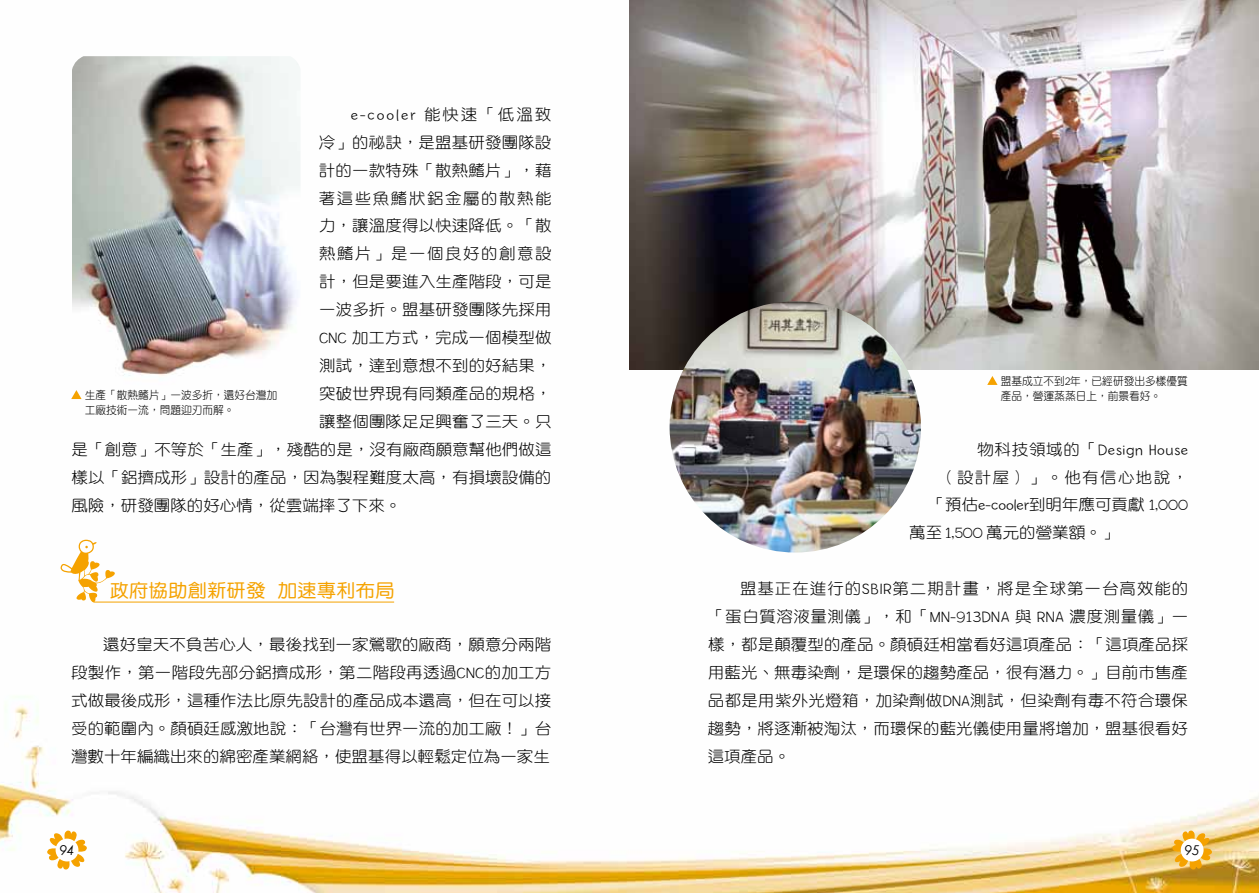
<style>
.page{position:relative;width:1259px;height:893px;background:#fff}
.page>*{position:absolute;margin:0;border:0;box-sizing:border-box;transform-origin:0 0}
.t1{font:18.6px "DF Yuan Std W5";color:#f5a200;scale:1.05 1}
.t2{font:15.6px/27.9px "DF Yuan Std W3";letter-spacing:.005em;color:#000;text-align:justify;scale:1.05 1}
.t3{font:300 15.6px "Billy";letter-spacing:.045em;color:#000;scale:1.05 1}
.t4{font:15.6px "DF Yuan Std W3";letter-spacing:.09em;color:#000;scale:1.05 1}
.t5{font:300 15.6px "Billy";color:#000;scale:1.05 1}
.t6{font:15.6px "DF Yuan Std W3";letter-spacing:.085em;color:#000;scale:1.05 1}
.t7{font:italic 13.5px "Century Gothic";color:#000}
.t8{font:11.25px/15px "DF Yuan Std W3";color:#000;scale:.95 1}
.s1{font-family:"DF Yuan Std W3";font-weight:400}
.s2{font-family:"Billy";font-weight:300}
</style>
<div class="page">
<img style="left:0;top:380px;width:1259px;height:513px">
<img style="left:629px;top:0;width:630px;height:370px">
<img style="left:72px;top:56px;width:228px;height:331px">
<img style="left:669px;top:301px;width:252px;height:251px;border-radius:126px">
<svg style="left:61px;top:540px;width:54px;height:62px"></svg>
<hr style="left:94px;top:602px;width:300px;height:1px;background:#f5a200">
<svg style="left:71px;top:390px;width:11px;height:9px"></svg>
<svg style="left:987px;top:376px;width:10px;height:9px"></svg>
<svg style="left:47px;top:830px;width:40px;height:40px"></svg>
<div style="left:56px;top:839px;width:22px;height:22px;background:#fff;border-radius:50%"></div>
<svg style="left:1172px;top:830px;width:40px;height:40px"></svg>
<div style="left:1180px;top:839px;width:23px;height:22px;background:#fff;border-radius:50%"></div>
<p class="t3" style="left:351px;top:106px;width:193px">e-cooler <span class="s1">能快速「低溫致</span></p>
<p class="t2" style="left:319px;top:128px;width:223px">冷」的祕訣，是盟基研發團隊設</p>
<p class="t2" style="left:319px;top:156px;width:223px">計的一款特殊「散熱鰭片」，藉</p>
<p class="t4" style="left:319px;top:190px;width:223px">著這些魚鰭狀鋁金屬的散熱能</p>
<p class="t2" style="left:319px;top:212px;width:223px">力，讓溫度得以快速降低。「散</p>
<p class="t4" style="left:319px;top:245px;width:223px">熱鰭片」是一個良好的創意設</p>
<p class="t2" style="left:319px;top:267px;width:223px">計，但是要進入生產階段，可是</p>
<p class="t2" style="left:319px;top:295px;width:223px">一波多折。盟基研發團隊先採用</p>
<p class="t2" style="left:319px;top:323px;width:223px"><span class="s2">CNC</span> 加工方式，完成一個模型做</p>
<p class="t2" style="left:319px;top:351px;width:223px">測試，達到意想不到的好結果，</p>
<p class="t2" style="left:319px;top:379px;width:223px">突破世界現有同類產品的規格，</p>
<p class="t2" style="left:319px;top:407px;width:223px">讓整個團隊足足興奮了三天。只</p>
<p class="t2" style="left:72px;top:435px;width:459px">是「創意」不等於「生產」，殘酷的是，沒有廠商願意幫他們做這</p>
<p class="t2" style="left:71px;top:463px;width:459px">樣以「鋁擠成形」設計的產品，因為製程難度太高，有損壞設備的</p>
<p class="t2" style="left:71px;top:491px;width:316px">風險，研發團隊的好心情，從雲端摔了下來。</p>
<p class="t8" style="left:85px;top:387px;width:204px">生產「散熱鰭片」一波多折，還好台灣加工廠技術一流，問題迎刃而解。</p>
<p class="t1" style="left:109px;top:580px;width:273px">政府協助創新研發 加速專利布局</p>
<p class="t2" style="left:71px;top:630px;width:459px;text-indent:32px">還好皇天不負苦心人，最後找到一家鶯歌的廠商，願意分兩階段製作，第一階段先部分鋁擠成形，第二階段再透過<span class="s2">CNC</span>的加工方式做最後成形，這種作法比原先設計的產品成本還高，但在可以接受的範圍內。顏碩廷感激地說：「台灣有世界一流的加工廠！」台灣數十年編織出來的綿密產業網絡，使盟基得以輕鬆定位為一家生</p>
<p class="t8" style="left:1001px;top:373px;width:198px">盟基成立不到<span class="s2">2</span>年，已經研發出多樣優質產品，營運蒸蒸日上，前景看好。</p>
<p class="t3" style="left:977px;top:441px;width:202px"><span class="s1">物科技領域的「</span>Design House</p>
<p class="t6" style="left:939px;top:468px;width:239px">（設計屋）」。他有信心地說，</p>
<p class="t5" style="left:928px;top:497px;width:249px"><span class="s1">「預估</span>e-cooler<span class="s1">到明年應可貢獻</span> 1,000</p>
<p class="t2" style="left:909px;top:519px;width:201px">萬至 <span class="s2">1,500</span> 萬元的營業額。」</p>
<p class="t2" style="left:708px;top:574px;width:459px;text-indent:32px">盟基正在進行的<span class="s2">SBIR</span>第二期計畫，將是全球第一台高效能的「蛋白質溶液量測儀」，和「<span class="s2">MN-913DNA</span> 與 <span class="s2">RNA</span> 濃度測量儀」一樣，都是顛覆型的產品。顏碩廷相當看好這項產品：「這項產品採用藍光、無毒染劑，是環保的趨勢產品，很有潛力。」目前市售產品都是用紫外光燈箱，加染劑做<span class="s2">DNA</span>測試，但染劑有毒不符合環保趨勢，將逐漸被淘汰，而環保的藍光儀使用量將增加，盟基很看好這項產品。</p>
<p class="t7" style="left:60px;top:841px;width:16px">94</p>
<p class="t7" style="left:1184px;top:841px;width:16px">95</p>
</div>
